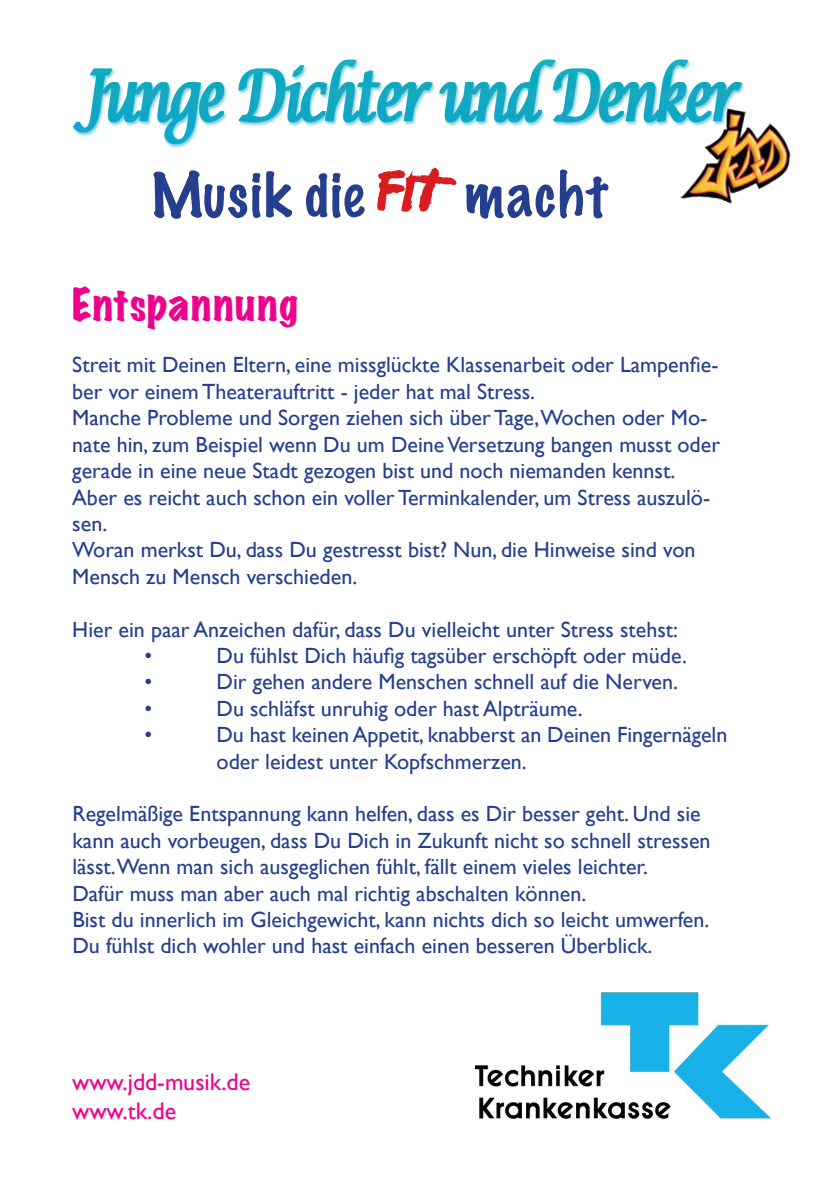
<style>
.page{position:relative;width:840px;height:1191px;background:#fff}
.page>*{position:absolute;margin:0;border:0;box-sizing:border-box;transform-origin:0 0}
.t1{font:100 56px "Marker Felt";letter-spacing:.03em;color:#253f8e}
.t2{font:expanded 40px "Marker Felt";letter-spacing:.035em;color:#ed028c}
.t3{font:24px/28.8px "Gill Sans";color:#ed028c}
.t4{font:22px/26.4px "Gill Sans";color:#253f8e}
.s1{font-family:"peoplearepeople";font-weight:400;font-size:92px;color:#d81d20}
</style>
<div class="page">
<img style="left:475px;top:992px;width:295px;height:128px">
<img style="left:73px;top:59px;width:671px;height:89px">
<img style="left:680px;top:104px;width:112px;height:100px">
<h1 class="t1" style="left:151px;top:157px;width:457px">Musik die <span class="s1">fit</span> macht</h1>
<h2 class="t2" style="left:72px;top:275px;width:227px">Entspannung</h2>
<p class="t4" style="left:72px;top:351px;width:649px">Streit mit Deinen Eltern, eine missglückte Klassenarbeit oder Lampenfie&shy;ber vor einem Theaterauftritt - jeder hat mal Stress.<br>Manche Probleme und Sorgen ziehen sich über Tage,Wochen oder Mo&shy;nate hin, zum Beispiel wenn Du um Deine Versetzung bangen musst oder gerade in eine neue Stadt gezogen bist und noch niemanden kennst.<br>Aber es reicht auch schon ein voller Terminkalender, um Stress auszulö&shy;sen.<br>Woran merkst Du, dass Du gestresst bist? Nun, die Hinweise sind von Mensch zu Mensch verschieden.</p>
<p class="t4" style="left:144px;top:615px;width:535px;text-indent:-72px">Hier ein paar Anzeichen dafür, dass Du vielleicht unter Stress stehst: •</p>
<p class="t4" style="left:216px;top:642px;width:471px">Du fühlst Dich häufig tagsüber erschöpft oder müde.</p>
<p class="t4" style="left:144px;top:668px;width:9px">•</p>
<p class="t4" style="left:216px;top:668px;width:462px">Dir gehen andere Menschen schnell auf die Nerven.</p>
<p class="t4" style="left:144px;top:695px;width:9px">•</p>
<p class="t4" style="left:216px;top:695px;width:367px">Du schläfst unruhig oder hast Alpträume.</p>
<p class="t4" style="left:144px;top:721px;width:9px">•</p>
<p class="t4" style="left:216px;top:721px;width:512px">Du hast keinen Appetit, knabberst an Deinen Fingernägeln oder leidest unter Kopfschmerzen.</p>
<p class="t4" style="left:72px;top:800px;width:639px">Regelmäßige Entspannung kann helfen, dass es Dir besser geht. Und sie kann auch vorbeugen, dass Du Dich in Zukunft nicht so schnell stressen lässt.Wenn man sich ausgeglichen fühlt, fällt einem vieles leichter.<br>Dafür muss man aber auch mal richtig abschalten können.<br>Bist du innerlich im Gleichgewicht, kann nichts dich so leicht umwerfen.<br>Du fühlst dich wohler und hast einfach einen besseren Überblick.</p>
<p class="t3" style="left:72px;top:1067px;width:180px">www.jdd-musik.de www.tk.de</p>
</div>
